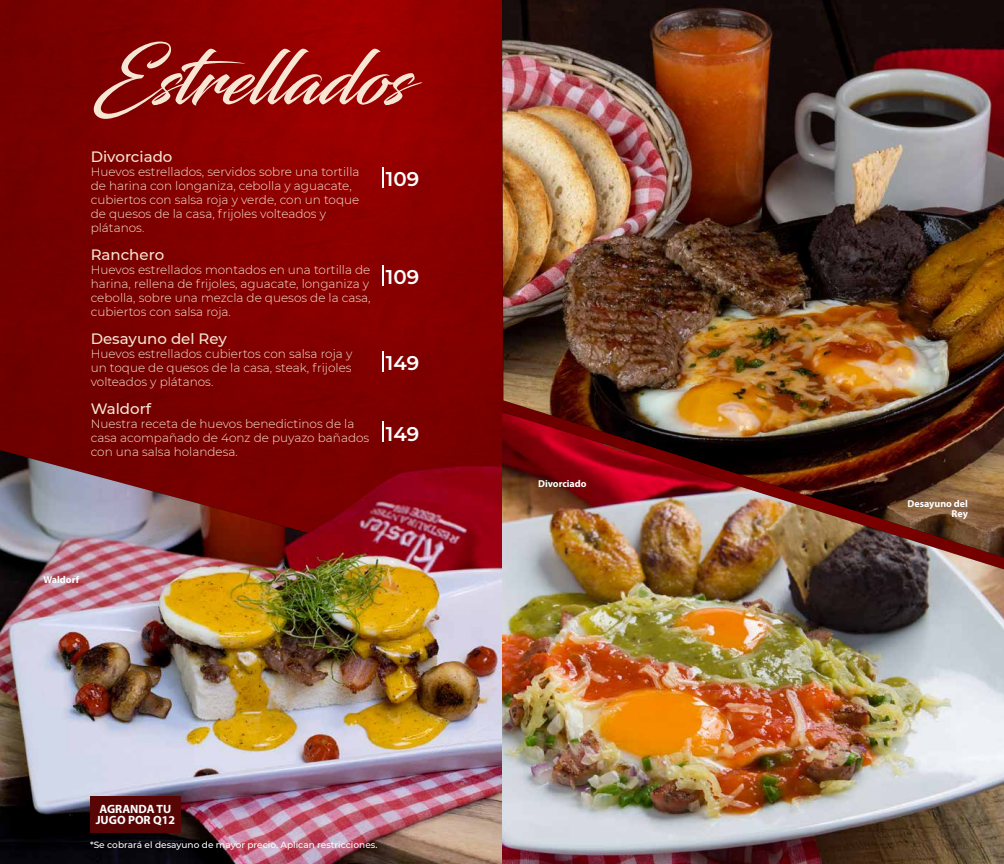
<style>
.page{position:relative;width:1004px;height:864px;background:#fff}
.page>*{position:absolute;margin:0;border:0;box-sizing:border-box;transform-origin:0 0}
.t1{font:75px "Blacksword";color:#f7e6d3}
.t2{font:600 19.8px "Montserrat";color:#fff}
.t3{font:500 15px "Montserrat";color:#f6e6d3}
.t4{font:300 12px/14px "Montserrat";color:#f6e6d3}
.t5{font:700 12px/11px "Myriad Pro";color:#fff;text-align:center}
.t6{font:700 10px/10px "Myriad Pro";color:#fff;text-align:right}
.t7{font:500 9px "Montserrat";color:#fff}
</style>
<div class="page">
<img style="left:0;top:0;width:502px;height:398px">
<img style="left:502px;top:0;width:502px;height:412px">
<img style="left:502px;top:412px;width:502px;height:452px">
<img style="left:0;top:398px;width:502px;height:466px">
<svg style="left:382px;top:167px;width:1px;height:20px"></svg>
<svg style="left:382px;top:265px;width:1px;height:21px"></svg>
<svg style="left:382px;top:351px;width:1px;height:20px"></svg>
<svg style="left:382px;top:422px;width:1px;height:20px"></svg>
<div style="left:90px;top:796px;width:91px;height:37px;background:#570505"></div>
<h1 class="t1" style="left:93px;top:34px;width:316px">Estrellados</h1>
<p class="t3" style="left:91px;top:146px;width:83px">Divorciado</p>
<p class="t4" style="left:91px;top:164px;width:270px">Huevos estrellados, servidos sobre una tortilla de harina con longaniza, cebolla y aguacate, cubiertos con salsa roja y verde, con un toque de quesos de la casa, frijoles volteados y plátanos.</p>
<p class="t3" style="left:91px;top:244px;width:75px">Ranchero</p>
<p class="t4" style="left:91px;top:262px;width:281px;text-align:justify">Huevos estrellados montados en una tortilla de harina, rellena de frijoles, aguacate, longaniza y cebolla, sobre una mezcla de quesos de la casa, cubiertos con salsa roja.</p>
<p class="t3" style="left:91px;top:328px;width:138px">Desayuno del Rey</p>
<p class="t4" style="left:91px;top:346px;width:263px;text-align:justify">Huevos estrellados cubiertos con salsa roja y un toque de quesos de la casa, steak, frijoles volteados y plátanos.</p>
<p class="t3" style="left:91px;top:398px;width:62px">Waldorf</p>
<p class="t4" style="left:91px;top:416px;width:280px">Nuestra receta de huevos benedictinos de la casa acompañado de 4onz de puyazo bañados con una salsa holandesa.</p>
<h2 class="t2" style="left:386px;top:165px;width:35px">109</h2>
<h2 class="t2" style="left:386px;top:263px;width:35px">109</h2>
<h2 class="t2" style="left:386px;top:349px;width:35px">149</h2>
<h2 class="t2" style="left:386px;top:419px;width:35px">149</h2>
<p class="t6" style="left:43px;top:574px;width:37px">Waldorf</p>
<p class="t5" style="left:96px;top:803px;width:81px">AGRANDA TU<br>JUGO POR Q12</p>
<p class="t7" style="left:90px;top:839px;width:289px">*Se cobrará el desayuno de mayor precio. Aplican restricciones.</p>
<p class="t6" style="left:538px;top:478px;width:50px">Divorciado</p>
<p class="t6" style="left:907px;top:498px;width:62px">Desayuno del<br>Rey</p>
</div>
